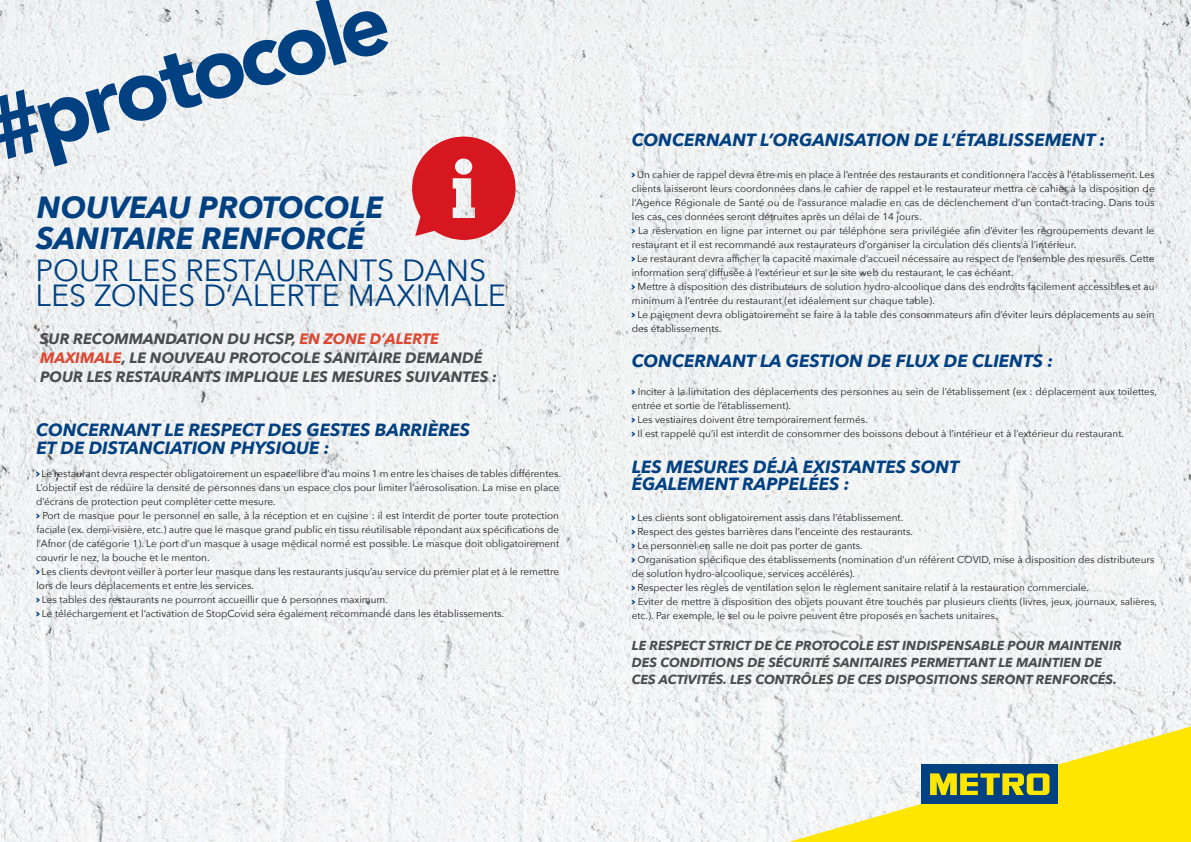
<style>
.page{position:relative;width:1191px;height:842px;background:#fff}
.page>*{position:absolute;margin:0;border:0;box-sizing:border-box;transform-origin:0 0}
.t1{font:900 88.2px "Avenir LT Std";color:#014081}
.t2{font:30.5px/25.3px "Avenir Next";color:#014081}
.t3{font:italic 700 30.5px/31.7px "Avenir Next";color:#014081}
.t4{font:italic 700 17.6px/17px "Avenir Next";color:#014081}
.t5{font:italic 700 15px/19px "Avenir Next";color:#4b4c4d}
.t6{font:italic 700 13px/17px "Avenir Next";color:#4b4c4d}
.t7{font:10px/14px "Avenir Next";color:#231f20}
.s1{color:#dd4631}
.s2{font-family:"Avenir Next Condensed";font-weight:800;font-size:9.6px;color:#014081}
</style>
<div class="page">
<img style="left:0;top:0;width:1191px;height:842px">
<svg style="left:412px;top:137px;width:103px;height:103px;background:#dd545a"></svg>
<svg style="left:788px;top:726px;width:403px;height:116px"></svg>
<div style="left:921px;top:764px;width:137px;height:40px;background:#014081"></div>
<svg style="left:930px;top:773px;width:119px;height:22px"></svg>
<h1 class="t1" style="left:-24px;top:81px;width:413px;rotate:-16deg">#protocole</h1>
<h2 class="t3" style="left:36px;top:190px;width:349px">NOUVEAU PROTOCOLE<br>SANITAIRE RENFORCÉ</h2>
<h2 class="t2" style="left:36px;top:256px;width:472px">POUR LES RESTAURANTS DANS<br>LES ZONES D’ALERTE MAXIMALE</h2>
<h3 class="t5" style="left:40px;top:329px;width:459px">SUR RECOMMANDATION DU HCSP, <span class="s1">EN ZONE D’ALERTE<br>MAXIMALE</span>, LE NOUVEAU PROTOCOLE SANITAIRE DEMANDÉ<br>POUR LES RESTAURANTS IMPLIQUE LES MESURES SUIVANTES :</h3>
<h3 class="t4" style="left:36px;top:420px;width:435px;line-height:18px">CONCERNANT LE RESPECT DES GESTES BARRIÈRES<br>ET DE DISTANCIATION PHYSIQUE :</h3>
<p class="t7" style="left:36px;top:466px;width:527px"><span class="s2">&gt;</span> Le restaurant devra respecter obligatoirement un espace libre d’au moins 1 m entre les chaises de tables différentes.<br>L’objectif est de réduire la densité de personnes dans un espace clos pour limiter l’aérosolisation. La mise en place d’écrans de protection peut compléter cette mesure.<br><span class="s2">&gt;</span> Port de masque pour le personnel en salle, à la réception et en cuisine : il est interdit de porter toute protection faciale (ex. demi-visière, etc.) autre que le masque grand public en tissu réutilisable répondant aux spécifications de l’Afnor (de catégorie 1). Le port d’un masque à usage médical normé est possible. Le masque doit obligatoirement couvrir le nez, la bouche et le menton.<br><span class="s2">&gt;</span> Les clients devront veiller à porter leur masque dans les restaurants jusqu’au service du premier plat et à le remettre lors de leurs déplacements et entre les services.<br><span class="s2">&gt;</span> Les tables des restaurants ne pourront accueillir que 6 personnes maximum.<br><span class="s2">&gt;</span> Le téléchargement et l’activation de StopCovid sera également recommandé dans les établissements.</p>
<h3 class="t4" style="left:631px;top:131px;width:475px">CONCERNANT L’ORGANISATION DE L’ÉTABLISSEMENT :</h3>
<p class="t7" style="left:631px;top:167px;width:525px"><span class="s2">&gt;</span> Un cahier de rappel devra être mis en place à l’entrée des restaurants et conditionnera l’accès à l’établissement. Les clients laisseront leurs coordonnées dans le cahier de rappel et le restaurateur mettra ce cahier à la disposition de l’Agence Régionale de Santé ou de l’assurance maladie en cas de déclenchement d’un contact-tracing. Dans tous les cas, ces données seront détruites après un délai de 14 jours.<br><span class="s2">&gt;</span> La réservation en ligne par internet ou par téléphone sera privilégiée afin d’éviter les regroupements devant le restaurant et il est recommandé aux restaurateurs d’organiser la circulation des clients à l’intérieur.<br><span class="s2">&gt;</span> Le restaurant devra afficher la capacité maximale d’accueil nécessaire au respect de l’ensemble des mesures. Cette information sera diffusée à l’extérieur et sur le site web du restaurant, le cas échéant.<br><span class="s2">&gt;</span> Mettre à disposition des distributeurs de solution hydro-alcoolique dans des endroits facilement accessibles et au minimum à l’entrée du restaurant (et idéalement sur chaque table).<br><span class="s2">&gt;</span> Le paiement devra obligatoirement se faire à la table des consommateurs afin d’éviter leurs déplacements au sein des établissements.</p>
<h3 class="t4" style="left:631px;top:352px;width:423px">CONCERNANT LA GESTION DE FLUX DE CLIENTS :</h3>
<p class="t7" style="left:631px;top:384px;width:527px"><span class="s2">&gt;</span> Inciter à la limitation des déplacements des personnes au sein de l’établissement (ex : déplacement aux toilettes, entrée et sortie de l’établissement).<br><span class="s2">&gt;</span> Les vestiaires doivent être temporairement fermés.<br><span class="s2">&gt;</span> Il est rappelé qu’il est interdit de consommer des boissons debout à l’intérieur et à l’extérieur du restaurant.</p>
<h3 class="t4" style="left:632px;top:458px;width:329px">LES MESURES DÉJÀ EXISTANTES SONT<br>ÉGALEMENT RAPPELÉES :</h3>
<p class="t7" style="left:631px;top:510px;width:527px"><span class="s2">&gt;</span> Les clients sont obligatoirement assis dans l’établissement.<br><span class="s2">&gt;</span> Respect des gestes barrières dans l’enceinte des restaurants.<br><span class="s2">&gt;</span> Le personnel en salle ne doit pas porter de gants.<br><span class="s2">&gt;</span> Organisation spécifique des établissements (nomination d’un référent COVID, mise à disposition des distributeurs de solution hydro-alcoolique, services accélérés).<br><span class="s2">&gt;</span> Respecter les règles de ventilation selon le règlement sanitaire relatif à la restauration commerciale.<br><span class="s2">&gt;</span> Eviter de mettre à disposition des objets pouvant être touchés par plusieurs clients (livres, jeux, journaux, salières, etc.). Par exemple, le sel ou le poivre peuvent être proposés en sachets unitaires.</p>
<h3 class="t6" style="left:631px;top:637px;width:491px">LE RESPECT STRICT DE CE PROTOCOLE EST INDISPENSABLE POUR MAINTENIR<br>DES CONDITIONS DE SÉCURITÉ SANITAIRES PERMETTANT LE MAINTIEN DE<br>CES ACTIVITÉS. LES CONTRÔLES DE CES DISPOSITIONS SERONT RENFORCÉS.</h3>
</div>
